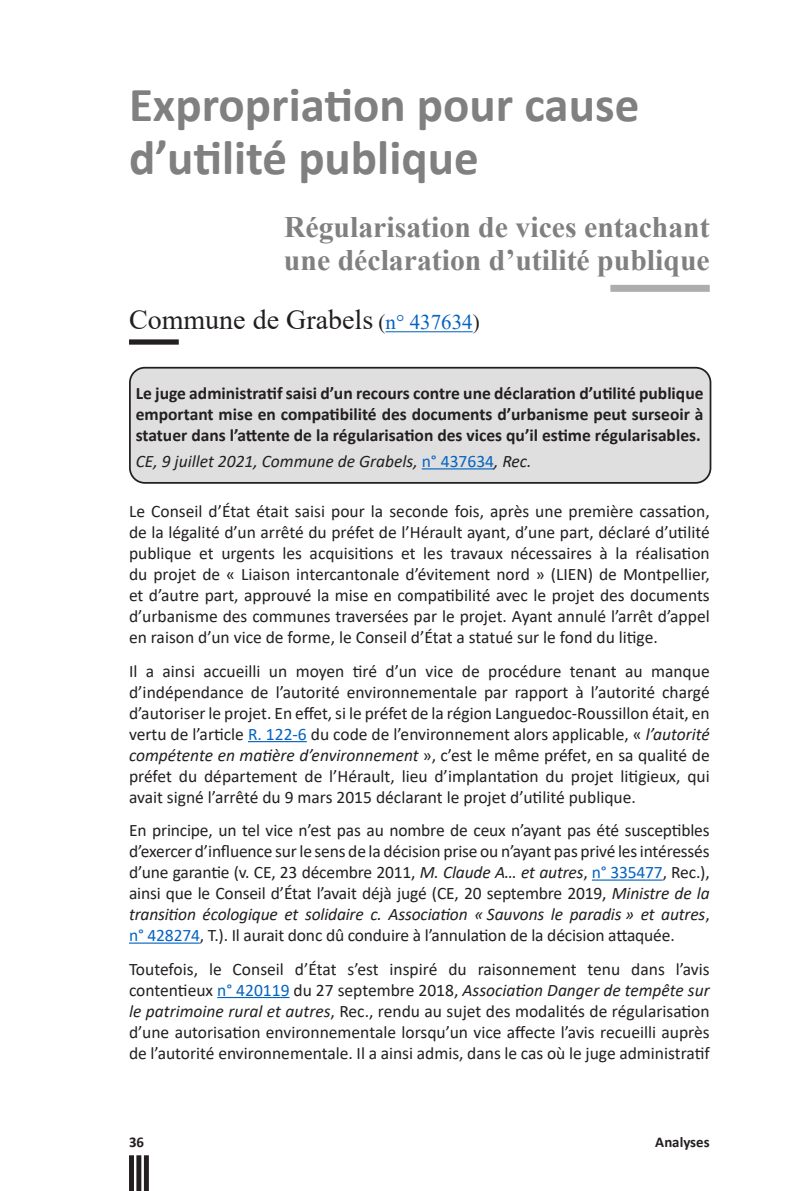
<style>
.page{position:relative;width:794px;height:1191px;background:#fff}
.page>*{position:absolute;margin:0;border:0;box-sizing:border-box;transform-origin:0 0}
.RA14_titre1{font:700 49px/52.5px "Calibri";color:#808080}
.RA14_titre2{font:700 29.75px/33.2px "Times New Roman";color:#808080}
.RA14_titre3{font:28px "Times New Roman";color:#231f20}
.t1{font:17.5px/21px "Calibri";color:#231f20;text-align:justify}
.t2{font:700 17.5px/21px "Calibri";color:#231f20;text-align:justify}
.RA14_titre_4{font:italic 17.5px "Calibri";color:#231f20}
.t3{font:700 14.88px "Calibri";color:#231f20}
.s1{font-size:21px}
.s2{font-size:21px;color:#0563c1}
.s3{font-style:normal;color:#0563c1}
.s4{color:#0563c1}
.s5{font-style:italic}
</style>
<div class="page">
<div style="left:129px;top:1155px;width:5px;height:36px;background:#231f20"></div>
<div style="left:144px;top:1155px;width:5px;height:36px;background:#231f20"></div>
<div style="left:136px;top:1155px;width:5px;height:36px;background:#231f20"></div>
<div style="left:610px;top:285px;width:99px;height:7px;background:#adadad"></div>
<div style="left:129px;top:339px;width:50px;height:6px;background:#231f20"></div>
<hr style="left:385px;top:331px;width:88px;height:1px;background:#0563c1">
<hr style="left:248px;top:741px;width:59px;height:1px;background:#0563c1">
<hr style="left:592px;top:879px;width:70px;height:1px;background:#0563c1">
<hr style="left:129px;top:942px;width:71px;height:1px;background:#0563c1">
<hr style="left:217px;top:997px;width:72px;height:1px;background:#0563c1">
<div style="left:130px;top:368px;width:580px;height:115px;background:#dfdfdf;border-radius:15px"></div>
<hr style="left:422px;top:468px;width:72px;height:1px;background:#0563c1">
<div style="left:129px;top:367px;width:582px;height:117px;border:2px solid #231f20;border-radius:15px"></div>
<p class="RA14_titre1" style="left:129px;top:78px;width:512px">Expropriation pour cause d’utilité publique</p>
<p class="RA14_titre2" style="left:284px;top:209px;width:427px">Régularisation de vices entachant une déclaration d’utilité publique</p>
<p class="RA14_titre3" style="left:129px;top:300px;width:352px">Commune de Grabels <span class="s1">(</span><span class="s2">n° 437634</span><span class="s1">)</span></p>
<p class="t2" style="left:136px;top:382px;width:569px">Le juge administratif saisi d’un recours contre une déclaration d’utilité publique emportant mise en compatibilité des documents d’urbanisme peut surseoir à statuer dans l’attente de la régularisation des vices qu’il estime régularisables.</p>
<p class="RA14_titre_4" style="left:136px;top:449px;width:397px">CE, 9 juillet 2021, Commune de Grabels, <span class="s3">n° 437634</span>, Rec.</p>
<p class="t1" style="left:129px;top:500px;width:582px">Le Conseil d’État était saisi pour la seconde fois, après une première cassation, de la légalité d’un arrêté du préfet de l’Hérault ayant, d’une part, déclaré d’utilité publique et urgents les acquisitions et les travaux nécessaires à la réalisation du projet de « Liaison intercantonale d’évitement nord » (LIEN) de Montpellier, et d’autre part, approuvé la mise en compatibilité avec le projet des documents d’urbanisme des communes traversées par le projet. Ayant annulé l’arrêt d’appel en raison d’un vice de forme, le Conseil d’État a statué sur le fond du litige.</p>
<p class="t1" style="left:129px;top:660px;width:582px">Il a ainsi accueilli un moyen tiré d’un vice de procédure tenant au manque d’indépendance de l’autorité environnementale par rapport à l’autorité chargé d’autoriser le projet. En effet, si le préfet de la région Languedoc-Roussillon était, en vertu de l’article <span class="s4">R. 122-6</span> du code de l’environnement alors applicable, « <span class="s5">l’autorité compétente en matière d’environnement</span> », c’est le même préfet, en sa qualité de préfet du département de l’Hérault, lieu d’implantation du projet litigieux, qui avait signé l’arrêté du 9 mars 2015 déclarant le projet d’utilité publique.</p>
<p class="t1" style="left:129px;top:819px;width:582px">En principe, un tel vice n’est pas au nombre de ceux n’ayant pas été susceptibles d’exercer d’influence sur le sens de la décision prise ou n’ayant pas privé les intéressés d’une garantie (v. CE, 23 décembre 2011, <span class="s5">M. Claude A… et autres</span>, <span class="s4">n° 335477</span>, Rec.), ainsi que le Conseil d’État l’avait déjà jugé (CE, 20 septembre 2019, <span class="s5">Ministre de la transition écologique et solidaire c. Association « Sauvons le paradis » et autres</span>, <span class="s4">n° 428274</span>, T.). Il aurait donc dû conduire à l’annulation de la décision attaquée.</p>
<p class="t1" style="left:129px;top:957px;width:582px">Toutefois, le Conseil d’État s’est inspiré du raisonnement tenu dans l’avis contentieux <span class="s4">n° 420119</span> du 27 septembre 2018, <span class="s5">Association Danger de tempête sur le patrimoine rural et autres</span>, Rec., rendu au sujet des modalités de régularisation d’une autorisation environnementale lorsqu’un vice affecte l’avis recueilli auprès de l’autorité environnementale. Il a ainsi admis, dans le cas où le juge administratif</p>
<p class="t3" style="left:129px;top:1132px;width:17px">36</p>
<p class="t3" style="left:655px;top:1131px;width:56px">Analyses</p>
</div>
